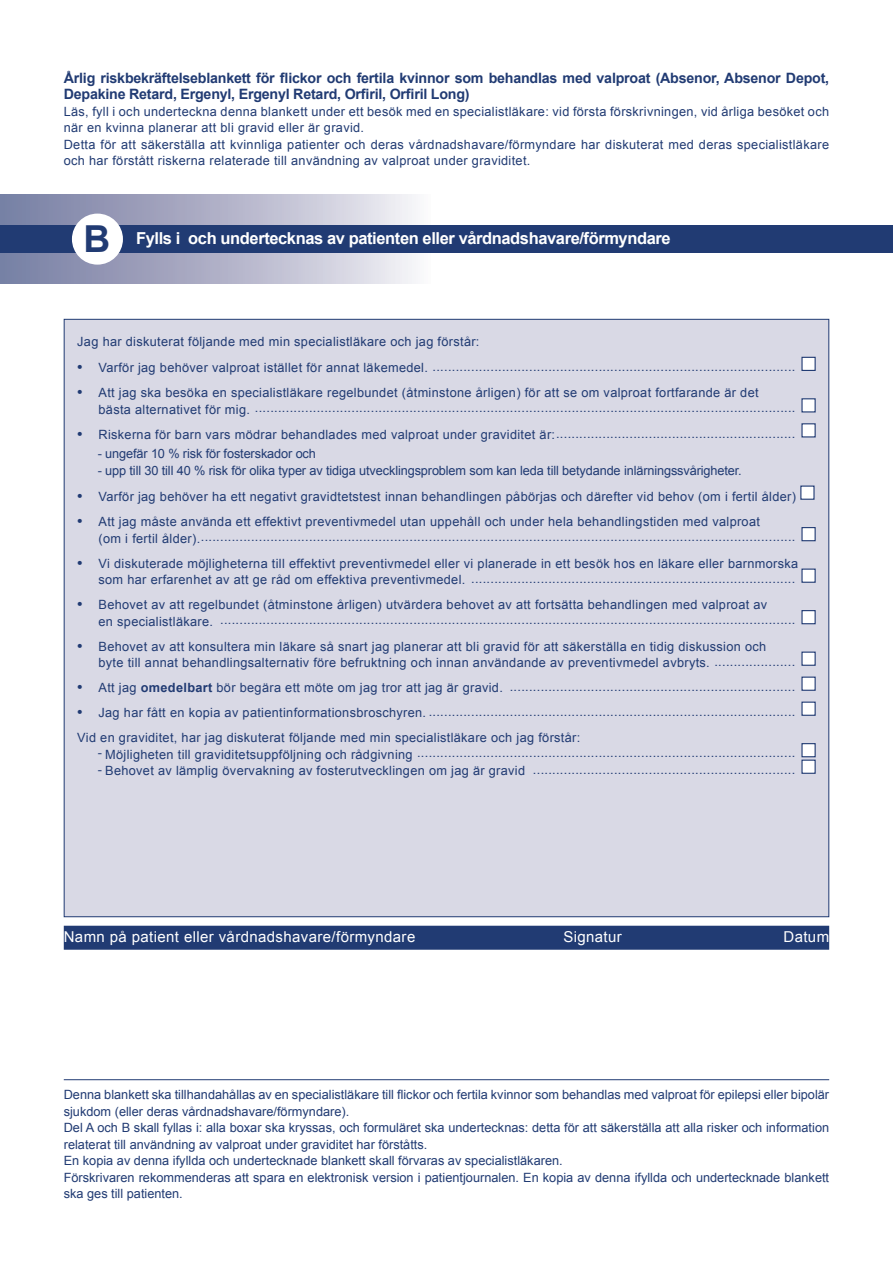
<style>
.page{position:relative;width:893px;height:1263px;background:#fff}
.page>*{position:absolute;margin:0;border:0;box-sizing:border-box;transform-origin:0 0}
.t1{font:700 37.2px "Arial";color:#213b73}
.t2{font:700 16.5px "Arial";letter-spacing:-.025em;color:#fff}
.t3{font:15px "Arial";letter-spacing:.025em;color:#fff}
.t4{font:700 14.25px/16.5px "Arial";letter-spacing:-.015em;color:#213b73}
.t5{font:12.75px/16.5px "Arial";letter-spacing:.025em;color:#213b73}
.t6{font:12.75px/16.5px "Arial";color:#213b73}
.t7{font:12.75px "Arial";letter-spacing:-.01em;color:#213b73}
.s1{font-family:"Myriad Pro";font-size:19.5px}
.s2{font-weight:700}
</style>
<div class="page">
<div style="left:64px;top:319px;width:765px;height:598px;background:#d9d9e5"></div>
<div style="left:801px;top:357px;width:15px;height:14px;background:#fff;border:1px solid #213b73"></div>
<div style="left:801px;top:398px;width:15px;height:14px;background:#fff;border:1px solid #213b73"></div>
<div style="left:801px;top:423px;width:15px;height:14px;background:#fff;border:1px solid #213b73"></div>
<div style="left:800px;top:485px;width:14px;height:15px;background:#fff;border:1px solid #213b73"></div>
<div style="left:801px;top:527px;width:15px;height:14px;background:#fff;border:1px solid #213b73"></div>
<div style="left:801px;top:568px;width:15px;height:15px;background:#fff;border:1px solid #213b73"></div>
<div style="left:801px;top:610px;width:15px;height:14px;background:#fff;border:1px solid #213b73"></div>
<div style="left:801px;top:651px;width:15px;height:15px;background:#fff;border:1px solid #213b73"></div>
<div style="left:801px;top:676px;width:15px;height:15px;background:#fff;border:1px solid #213b73"></div>
<div style="left:801px;top:702px;width:15px;height:14px;background:#fff;border:1px solid #213b73"></div>
<div style="left:801px;top:743px;width:15px;height:14px;background:#fff;border:1px solid #213b73"></div>
<div style="left:801px;top:760px;width:15px;height:14px;background:#fff;border:1px solid #213b73"></div>
<div style="left:64px;top:926px;width:765px;height:24px;background:#213b73"></div>
<svg style="left:0;top:195px;width:431px;height:89px;background:#b1b3c9"></svg>
<div style="left:0;top:226px;width:893px;height:27px;background:#213b73"></div>
<div style="left:72px;top:214px;width:51px;height:51px;background:#fff;border-radius:50%"></div>
<hr style="left:64px;top:1079px;width:765px;height:1px;background:#213b73">
<p class="t4" style="left:64px;top:70px;width:767px">Årlig riskbekräftelseblankett för flickor och fertila kvinnor som behandlas med valproat (Absenor, Absenor Depot,<br>Depakine Retard, Ergenyl, Ergenyl Retard, Orfiril, Orfiril Long)</p>
<p class="t5" style="left:64px;top:103px;width:767px">Läs, fyll i och underteckna denna blankett under ett besök med en specialistläkare: vid första förskrivningen, vid årliga besöket och när en kvinna planerar att bli gravid eller är gravid.</p>
<p class="t5" style="left:64px;top:136px;width:767px">Detta för att säkerställa att kvinnliga patienter och deras vårdnadshavare/förmyndare har diskuterat med deras specialistläkare och har förstått riskerna relaterade till användning av valproat under graviditet.</p>
<p class="t1" style="left:84px;top:214px;width:28px">B</p>
<p class="t2" style="left:136px;top:227px;width:536px">Fylls i och undertecknas av patienten eller vårdnadshavare/förmyndare</p>
<p class="t5" style="left:77px;top:333px;width:404px">Jag har diskuterat följande med min specialistläkare och jag förstår:</p>
<p class="t5" style="left:77px;top:360px;width:352px"><span class="s1">•</span> Varför jag behöver valproat istället för annat läkemedel.</p>
<p class="t5" style="left:99px;top:385px;width:662px;text-indent:-21px"><span class="s1">•</span> Att jag ska besöka en specialistläkare regelbundet (åtminstone årligen) för att se om valproat fortfarande är det bästa alternativet för mig.</p>
<p class="t5" style="left:77px;top:426px;width:479px"><span class="s1">•</span> Riskerna för barn vars mödrar behandlades med valproat under graviditet är:</p>
<p class="t7" style="left:98px;top:445px;width:220px">- ungefär 10 % risk för fosterskador och</p>
<p class="t7" style="left:98px;top:462px;width:646px">- upp till 30 till 40 % risk för olika typer av tidiga utvecklingsproblem som kan leda till betydande inlärningssvårigheter.</p>
<p class="t5" style="left:77px;top:489px;width:720px"><span class="s1">•</span> Varför jag behöver ha ett negativt gravidtetstest innan behandlingen påbörjas och därefter vid behov (om i fertil ålder)</p>
<p class="t5" style="left:99px;top:514px;width:663px;text-indent:-21px"><span class="s1">•</span> Att jag måste använda ett effektivt preventivmedel utan uppehåll och under hela behandlingstiden med valproat (om i fertil ålder).</p>
<p class="t5" style="left:99px;top:555px;width:701px;text-indent:-21px"><span class="s1">•</span> Vi diskuterade möjligheterna till effektivt preventivmedel eller vi planerade in ett besök hos en läkare eller barnmorska som har erfarenhet av att ge råd om effektiva preventivmedel.</p>
<p class="t5" style="left:99px;top:597px;width:670px;text-indent:-21px"><span class="s1">•</span> Behovet av att regelbundet (åtminstone årligen) utvärdera behovet av att fortsätta behandlingen med valproat av en specialistläkare.</p>
<p class="t5" style="left:99px;top:638px;width:669px;text-indent:-21px"><span class="s1">•</span> Behovet av att konsultera min läkare så snart jag planerar att bli gravid för att säkerställa en tidig diskussion och byte till annat behandlingsalternativ före befruktning och innan användande av preventivmedel avbryts.</p>
<p class="t5" style="left:77px;top:680px;width:427px"><span class="s1">•</span> Att jag <span class="s2">omedelbart</span> bör begära ett möte om jag tror att jag är gravid.</p>
<p class="t5" style="left:77px;top:705px;width:350px"><span class="s1">•</span> Jag har fått en kopia av patientinformationsbroschyren.</p>
<p class="t5" style="left:77px;top:730px;width:504px">Vid en graviditet, har jag diskuterat följande med min specialistläkare och jag förstår:</p>
<p class="t5" style="left:98px;top:746px;width:316px">- Möjligheten till graviditetsuppföljning och rådgivning</p>
<p class="t5" style="left:98px;top:763px;width:429px">- Behovet av lämplig övervakning av fosterutvecklingen om jag är gravid</p>
<p class="t3" style="left:64px;top:927px;width:353px">Namn på patient eller vårdnadshavare/förmyndare</p>
<p class="t3" style="left:563px;top:927px;width:60px">Signatur</p>
<p class="t3" style="left:783px;top:927px;width:47px">Datum</p>
<p class="t6" style="left:64px;top:1087px;width:767px">Denna blankett ska tillhandahållas av en specialistläkare till flickor och fertila kvinnor som behandlas med valproat för epilepsi eller bipolär sjukdom (eller deras vårdnadshavare/förmyndare).</p>
<p class="t6" style="left:64px;top:1120px;width:767px">Del A och B skall fyllas i: alla boxar ska kryssas, och formuläret ska undertecknas: detta för att säkerställa att alla risker och information relaterat till användning av valproat under graviditet har förståtts.</p>
<p class="t6" style="left:64px;top:1153px;width:500px">En kopia av denna ifyllda och undertecknade blankett skall förvaras av specialistläkaren.</p>
<p class="t6" style="left:64px;top:1169px;width:767px">Förskrivaren rekommenderas att spara en elektronisk version i patientjournalen. En kopia av denna ifyllda och undertecknade blankett ska ges till patienten.</p>
</div>
